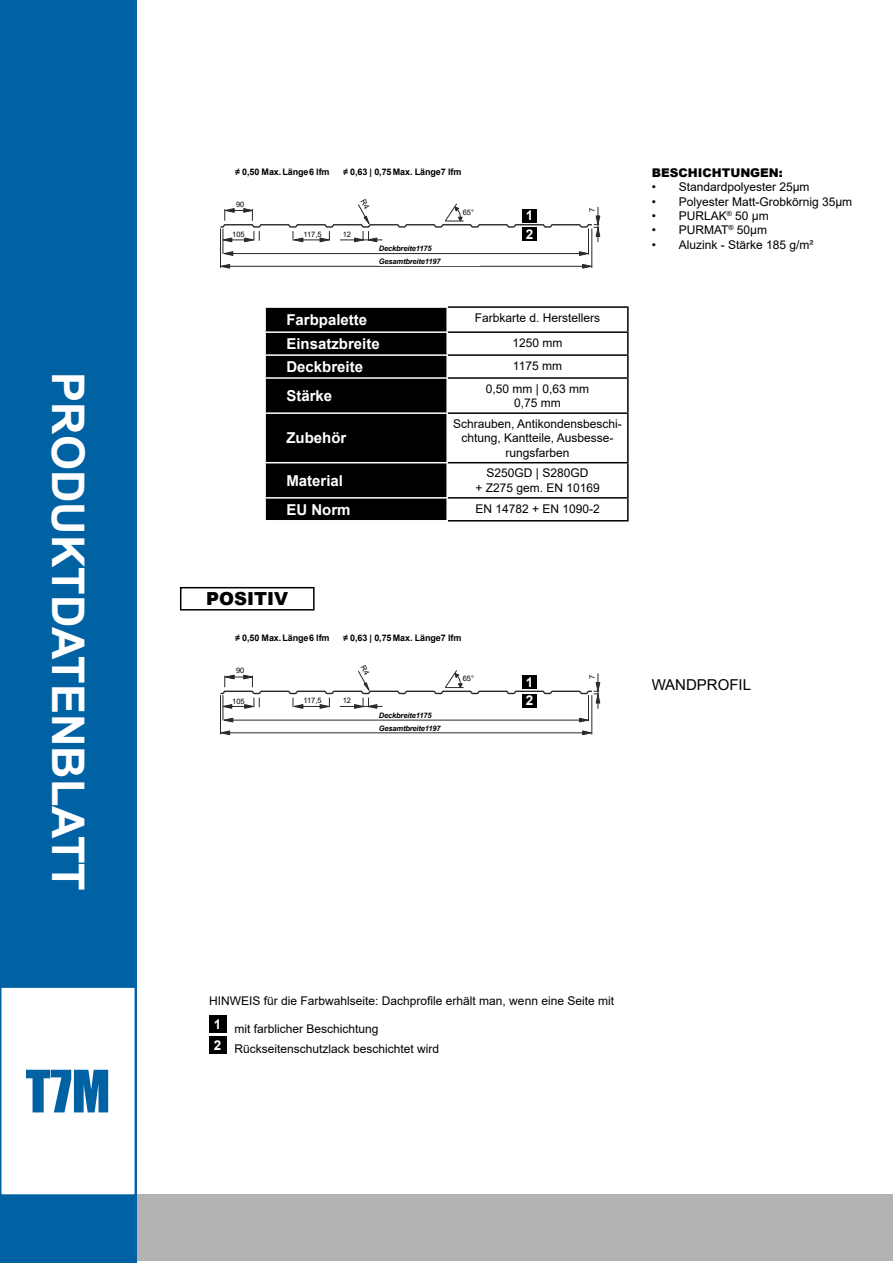
<style>
.page{position:relative;width:893px;height:1263px;background:#fff}
.page>*{position:absolute;margin:0;border:0;box-sizing:border-box;transform-origin:0 0}
.t1{font:54px "Impact";color:#0061a3}
.t2{font:700 45px "Arial";color:#fff}
.t3{font:900 18px "Arial";color:#000}
.t4{font:700 15px "Arial";color:#fff}
.t5{font:15px "Arial";color:#000}
.t6{font:700 13.5px/18.6px "Arial";color:#fff}
.t7{font:12px/14.4px "Arial";color:#000;text-align:center}
.t8{font:900 12px "Arial";color:#000}
.t9{font:700 9px "Arial";letter-spacing:-.015em;color:#000}
.t10{font:italic 700 7.5px/12.8px "Arial";letter-spacing:-.02em;color:#000}
.t11{font:7.5px "Arial";color:#000}
</style>
<div class="page">
<div style="left:0;top:0;width:137px;height:1263px;background:#0061a3"></div>
<div style="left:1px;top:987px;width:134px;height:208px;background:#fff"></div>
<div style="left:0;top:986px;width:136px;height:210px;border:2px solid #0061a3"></div>
<div style="left:137px;top:1194px;width:755px;height:67px;background:#b3b2b2"></div>
<div style="left:266px;top:308px;width:180px;height:212px;background:#000"></div>
<hr style="left:448px;top:306px;width:181px;height:2px;background:#000">
<hr style="left:627px;top:308px;width:2px;height:23px;background:#000">
<hr style="left:448px;top:331px;width:181px;height:2px;background:#000">
<hr style="left:627px;top:333px;width:2px;height:21px;background:#000">
<hr style="left:448px;top:354px;width:181px;height:2px;background:#000">
<hr style="left:627px;top:356px;width:2px;height:21px;background:#000">
<hr style="left:448px;top:377px;width:181px;height:2px;background:#000">
<hr style="left:627px;top:379px;width:2px;height:33px;background:#000">
<hr style="left:448px;top:412px;width:181px;height:2px;background:#000">
<hr style="left:627px;top:414px;width:2px;height:48px;background:#000">
<hr style="left:448px;top:462px;width:181px;height:1px;background:#000">
<hr style="left:627px;top:463px;width:2px;height:34px;background:#000">
<hr style="left:448px;top:497px;width:181px;height:2px;background:#000">
<hr style="left:627px;top:499px;width:2px;height:21px;background:#000">
<hr style="left:448px;top:520px;width:181px;height:1px;background:#000">
<hr style="left:264px;top:331px;width:184px;height:2px;background:#fff">
<hr style="left:264px;top:354px;width:184px;height:2px;background:#fff">
<hr style="left:264px;top:377px;width:184px;height:2px;background:#fff">
<hr style="left:264px;top:412px;width:184px;height:2px;background:#fff">
<hr style="left:264px;top:462px;width:184px;height:1px;background:#fff">
<hr style="left:264px;top:497px;width:184px;height:2px;background:#fff">
<div style="left:209px;top:1016px;width:17px;height:17px;background:#000"></div>
<div style="left:209px;top:1036px;width:17px;height:17px;background:#000"></div>
<div style="left:180px;top:587px;width:135px;height:23px;border:2px solid #000"></div>
<hr style="left:220px;top:229px;width:1px;height:39px;background:#2a2929">
<hr style="left:226px;top:266px;width:360px;height:1px;background:#2a2929">
<svg style="left:221px;top:264px;width:9px;height:4px"></svg>
<svg style="left:583px;top:264px;width:8px;height:4px"></svg>
<hr style="left:592px;top:229px;width:1px;height:39px;background:#2a2929">
<hr style="left:220px;top:695px;width:1px;height:39px;background:#2a2929">
<hr style="left:226px;top:732px;width:360px;height:1px;background:#2a2929">
<svg style="left:221px;top:731px;width:9px;height:4px"></svg>
<svg style="left:583px;top:731px;width:8px;height:4px"></svg>
<hr style="left:592px;top:695px;width:1px;height:39px;background:#2a2929">
<svg style="left:220px;top:203px;width:380px;height:52px"></svg>
<svg style="left:220px;top:670px;width:380px;height:52px"></svg>
<h2 class="t2" style="left:85px;top:372px;width:520px;rotate:90deg">PRODUKTDATENBLATT</h2>
<h1 class="t1" style="left:26px;top:1070px;width:86px">T7M</h1>
<p class="t9" style="left:235px;top:168px;width:96px">≠ 0,50 Max. Länge 6 lfm</p>
<p class="t9" style="left:343px;top:168px;width:120px">≠ 0,63 | 0,75 Max. Länge 7 lfm</p>
<p class="t11" style="left:236px;top:201px;width:10px">90</p>
<p class="t11" style="left:232px;top:231px;width:14px">105</p>
<p class="t11" style="left:303px;top:231px;width:20px">117,5</p>
<p class="t11" style="left:343px;top:231px;width:10px">12</p>
<p class="t10" style="left:379px;top:243px;width:63px">Deckbreite1175<br>Gesamtbreite1197</p>
<p class="t11" style="left:463px;top:209px;width:13px">65°</p>
<p class="t6" style="left:526px;top:207px;width:9px">1<br>2</p>
<p class="t11" style="left:589px;top:212px;width:6px;rotate:-90deg">7</p>
<p class="t4" style="left:286px;top:314px;width:82px">Farbpalette</p>
<p class="t7" style="left:475px;top:311px;width:127px">Farbkarte d. Herstellers</p>
<p class="t4" style="left:286px;top:338px;width:95px">Einsatzbreite</p>
<p class="t7" style="left:512px;top:337px;width:52px">1250 mm</p>
<p class="t4" style="left:286px;top:361px;width:78px">Deckbreite</p>
<p class="t7" style="left:513px;top:359px;width:51px">1175 mm</p>
<p class="t4" style="left:286px;top:390px;width:47px">Stärke</p>
<p class="t7" style="left:486px;top:382px;width:105px">0,50 mm | 0,63 mm<br>0,75 mm</p>
<p class="t4" style="left:286px;top:432px;width:61px">Zubehör</p>
<p class="t7" style="left:453px;top:418px;width:170px">Schrauben, Antikondensbeschi&shy;chtung, Kantteile, Ausbesse&shy;rungsfarben</p>
<p class="t4" style="left:286px;top:475px;width:58px">Material</p>
<p class="t7" style="left:475px;top:467px;width:126px">S250GD | S280GD<br>+ Z275 gem. EN 10169</p>
<p class="t4" style="left:286px;top:504px;width:66px">EU Norm</p>
<p class="t7" style="left:475px;top:502px;width:126px">EN 14782 + EN 1090-2</p>
<p class="t8" style="left:652px;top:168px;width:133px">BESCHICHTUNGEN:</p>
<p class="t7" style="left:652px;top:181px;width:159px">• Standardpolyester 25µm</p>
<p class="t7" style="left:652px;top:195px;width:202px">• Polyester Matt-Grobkörnig 35µm</p>
<p class="t7" style="left:652px;top:210px;width:119px">• PURLAK<sup>®</sup> 50 µm</p>
<p class="t7" style="left:652px;top:224px;width:117px">• PURMAT<sup>®</sup> 50µm</p>
<p class="t7" style="left:652px;top:238px;width:163px">• Aluzink - Stärke 185 g/m²</p>
<h3 class="t3" style="left:206px;top:592px;width:83px">POSITIV</h3>
<p class="t9" style="left:235px;top:635px;width:96px">≠ 0,50 Max. Länge 6 lfm</p>
<p class="t9" style="left:343px;top:635px;width:120px">≠ 0,63 | 0,75 Max. Länge 7 lfm</p>
<p class="t11" style="left:236px;top:668px;width:10px">90</p>
<p class="t11" style="left:232px;top:698px;width:14px">105</p>
<p class="t11" style="left:303px;top:698px;width:20px">117,5</p>
<p class="t11" style="left:343px;top:698px;width:10px">12</p>
<p class="t10" style="left:379px;top:710px;width:63px">Deckbreite1175<br>Gesamtbreite1197</p>
<p class="t11" style="left:463px;top:676px;width:13px">65°</p>
<p class="t6" style="left:526px;top:674px;width:9px">1<br>2</p>
<p class="t11" style="left:589px;top:679px;width:6px;rotate:-90deg">7</p>
<p class="t5" style="left:652px;top:679px;width:101px">WANDPROFIL</p>
<p class="t7" style="left:209px;top:995px;width:406px">HINWEIS für die Farbwahlseite: Dachprofile erhält man, wenn eine Seite mit</p>
<p class="t7" style="left:234px;top:1019px;width:206px;line-height:20.4px;text-align:left">mit farblicher Beschichtung<br>Rückseitenschutzlack beschichtet wird</p>
<p class="t6" style="left:214px;top:1016px;width:9px;line-height:20.4px">1<br>2</p>
</div>
